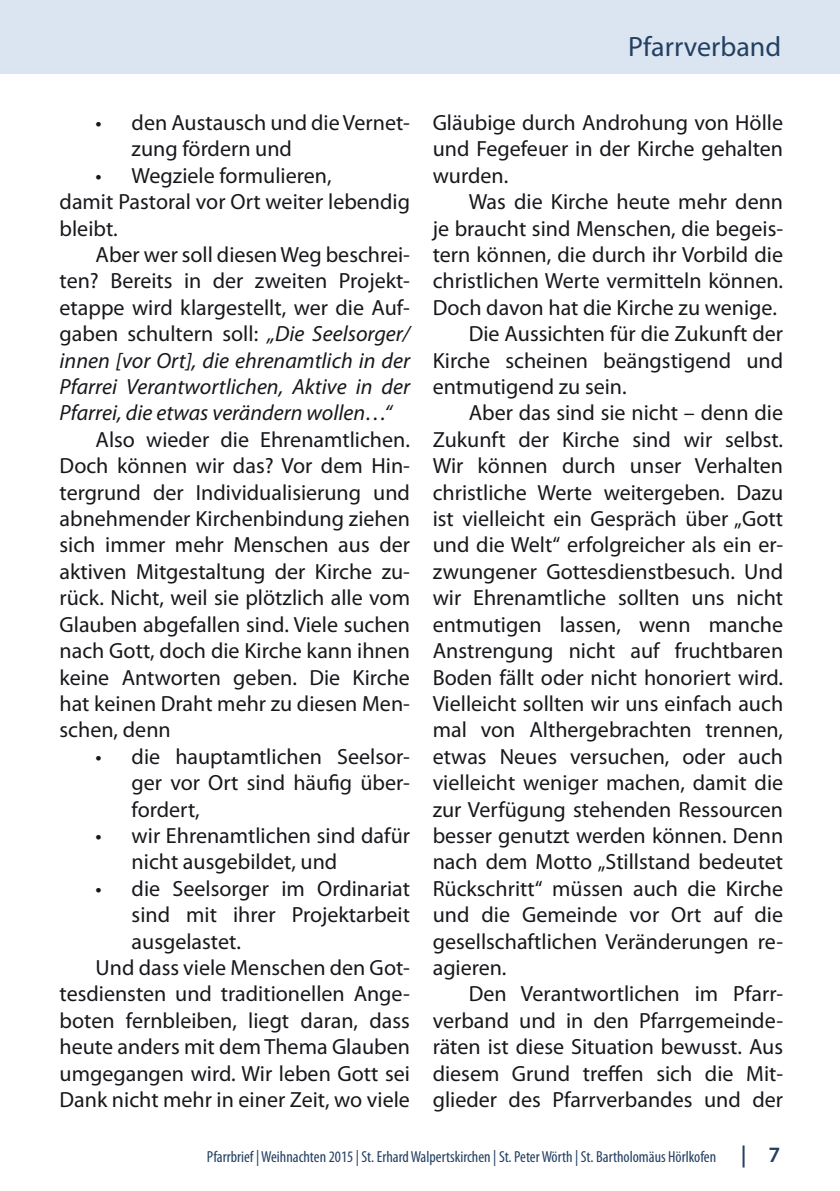
<style>
.page{position:relative;width:840px;height:1191px;background:#fff}
.page>*{position:absolute;margin:0;border:0;box-sizing:border-box;transform-origin:0 0}
.t1{font:28px "Myriad Pro";color:#244061}
.t2{font:22px/26.4px "Myriad Pro";color:#1a171c}
.t3{font:italic 22px/26.4px "Myriad Pro";color:#1a171c;text-align:justify}
.t4{font:condensed 16px "Myriad Pro";color:#244061}
.s1{font-style:normal}
.s2{font-weight:600;font-stretch:normal;font-size:22px}
</style>
<div class="page">
<div style="left:0;top:0;width:839px;height:74px;background:#dbe5f1"></div>
<p class="t1" style="left:627px;top:30px;width:154px">Pfarrverband</p>
<p class="t2" style="left:132px;top:109px;width:280px;text-indent:-36px">• den Austausch und die Vernet&shy;zung fördern und</p>
<p class="t2" style="left:60px;top:162px;width:352px;text-indent:36px">• Wegziele formulieren,<br>damit Pastoral vor Ort weiter lebendig bleibt.</p>
<p class="t3" style="left:60px;top:241px;width:352px;text-indent:36px"><span class="s1">Aber wer soll diesen Weg beschrei&shy;ten? Bereits in der zweiten Projekt&shy;etappe wird klargestellt, wer die Auf&shy;gaben schultern soll:</span> „Die Seelsorger/ innen [vor Ort], die ehrenamtlich in der Pfarrei Verantwortlichen, Aktive in der Pfarrei, die etwas verändern wollen…“</p>
<p class="t2" style="left:60px;top:426px;width:352px;text-align:justify;text-indent:36px">Also wieder die Ehrenamtlichen.<br>Doch können wir das? Vor dem Hin&shy;tergrund der Individualisierung und abnehmender Kirchenbindung ziehen sich immer mehr Menschen aus der aktiven Mitgestaltung der Kirche zu&shy;rück. Nicht, weil sie plötzlich alle vom Glauben abgefallen sind. Viele suchen nach Gott, doch die Kirche kann ihnen keine Antworten geben. Die Kirche hat keinen Draht mehr zu diesen Men&shy;schen, denn</p>
<p class="t2" style="left:131px;top:743px;width:280px;text-align:justify;text-indent:-36px">• die hauptamtlichen Seelsor&shy;ger vor Ort sind häufig über&shy;fordert,</p>
<p class="t2" style="left:131px;top:822px;width:280px;text-indent:-36px">• wir Ehrenamtlichen sind dafür nicht ausgebildet, und</p>
<p class="t2" style="left:96px;top:875px;width:316px">• die Seelsorger im Ordinariat</p>
<p class="t2" style="left:131px;top:901px;width:280px">sind mit ihrer Projektarbeit</p>
<p class="t2" style="left:131px;top:927px;width:111px">ausgelastet.</p>
<p class="t2" style="left:96px;top:954px;width:316px">Und dass viele Menschen den Got-</p>
<p class="t2" style="left:59px;top:980px;width:352px">tesdiensten und traditionellen Ange-</p>
<p class="t2" style="left:59px;top:1007px;width:352px">boten fernbleiben, liegt daran, dass</p>
<p class="t2" style="left:59px;top:1033px;width:352px">heute anders mit dem Thema Glauben</p>
<p class="t2" style="left:59px;top:1059px;width:352px">umgegangen wird. Wir leben Gott sei</p>
<p class="t2" style="left:59px;top:1086px;width:352px">Dank nicht mehr in einer Zeit, wo viele</p>
<p class="t2" style="left:432px;top:109px;width:352px;text-align:justify">Gläubige durch Androhung von Hölle und Fegefeuer in der Kirche gehalten wurden.</p>
<p class="t2" style="left:468px;top:188px;width:316px">Was die Kirche heute mehr denn</p>
<p class="t2" style="left:432px;top:215px;width:352px">je braucht sind Menschen, die begeis-</p>
<p class="t2" style="left:432px;top:241px;width:352px">tern können, die durch ihr Vorbild die</p>
<p class="t2" style="left:432px;top:267px;width:352px">christlichen Werte vermitteln können.</p>
<p class="t2" style="left:432px;top:294px;width:345px">Doch davon hat die Kirche zu wenige.</p>
<p class="t2" style="left:468px;top:320px;width:316px">Die Aussichten für die Zukunft der</p>
<p class="t2" style="left:432px;top:347px;width:352px">Kirche scheinen beängstigend und</p>
<p class="t2" style="left:432px;top:373px;width:195px">entmutigend zu sein.</p>
<p class="t2" style="left:468px;top:399px;width:316px">Aber das sind sie nicht – denn die</p>
<p class="t2" style="left:432px;top:426px;width:352px">Zukunft der Kirche sind wir selbst.</p>
<p class="t2" style="left:432px;top:452px;width:352px">Wir können durch unser Verhalten</p>
<p class="t2" style="left:432px;top:479px;width:352px">christliche Werte weitergeben. Dazu</p>
<p class="t2" style="left:432px;top:505px;width:352px">ist vielleicht ein Gespräch über „Gott</p>
<p class="t2" style="left:432px;top:531px;width:352px">und die Welt“ erfolgreicher als ein er-</p>
<p class="t2" style="left:432px;top:558px;width:352px">zwungener Gottesdienstbesuch. Und</p>
<p class="t2" style="left:432px;top:584px;width:352px">wir Ehrenamtliche sollten uns nicht</p>
<p class="t2" style="left:432px;top:611px;width:352px">entmutigen lassen, wenn manche</p>
<p class="t2" style="left:432px;top:637px;width:352px">Anstrengung nicht auf fruchtbaren</p>
<p class="t2" style="left:432px;top:663px;width:352px">Boden fällt oder nicht honoriert wird.</p>
<p class="t2" style="left:432px;top:690px;width:352px">Vielleicht sollten wir uns einfach auch</p>
<p class="t2" style="left:432px;top:716px;width:352px">mal von Althergebrachten trennen,</p>
<p class="t2" style="left:432px;top:743px;width:352px">etwas Neues versuchen, oder auch</p>
<p class="t2" style="left:432px;top:769px;width:352px">vielleicht weniger machen, damit die</p>
<p class="t2" style="left:432px;top:795px;width:352px">zur Verfügung stehenden Ressourcen</p>
<p class="t2" style="left:432px;top:822px;width:352px">besser genutzt werden können. Denn</p>
<p class="t2" style="left:432px;top:848px;width:352px">nach dem Motto „Stillstand bedeutet</p>
<p class="t2" style="left:432px;top:875px;width:352px">Rückschritt“ müssen auch die Kirche</p>
<p class="t2" style="left:432px;top:901px;width:352px">und die Gemeinde vor Ort auf die</p>
<p class="t2" style="left:432px;top:927px;width:352px">gesellschaftlichen Veränderungen re-</p>
<p class="t2" style="left:432px;top:954px;width:75px">agieren.</p>
<p class="t2" style="left:468px;top:980px;width:316px">Den Verantwortlichen im Pfarr-</p>
<p class="t2" style="left:432px;top:1007px;width:352px">verband und in den Pfarrgemeinde-</p>
<p class="t2" style="left:432px;top:1033px;width:352px">räten ist diese Situation bewusst. Aus</p>
<p class="t2" style="left:432px;top:1059px;width:352px">diesem Grund treffen sich die Mit-</p>
<p class="t2" style="left:432px;top:1086px;width:352px">glieder des Pfarrverbandes und der</p>
<p class="t4" style="left:207px;top:1147px;width:574px">Pfarrbrief | Weihnachten 2015 | St. Erhard Walpertskirchen | St. Peter Wörth | St. Bartholomäus Hörlkofen <span class="s2">| 7</span></p>
</div>
